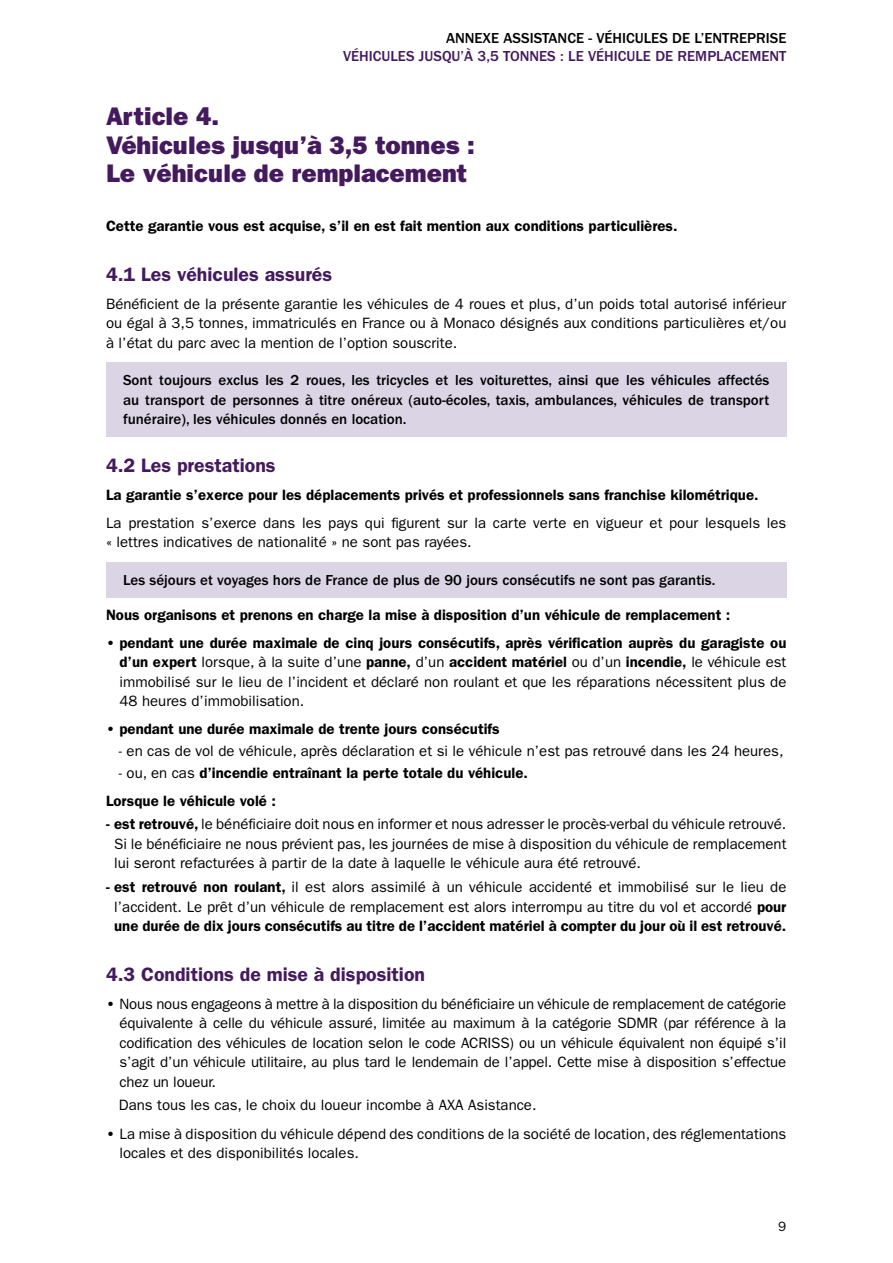
<style>
.page{position:relative;width:893px;height:1263px;background:#fff}
.page>*{position:absolute;margin:0;border:0;box-sizing:border-box;transform-origin:0 0}
.t1{font:25.5px/28.5px "ITC Franklin Gothic Std Hvy";color:#44195e}
.t2{font:600 19.5px "ITC Franklin Gothic Std";color:#44195e}
.t3{font:15px/19.5px "ITC Franklin Gothic Std";color:#000;text-align:justify}
.t4{font:600 15px/28px "ITC Franklin Gothic Std";color:#000}
.t5{font:500 15px/19.5px "ITC Franklin Gothic Std";color:#000;text-align:justify}
.t6{font:500 15px "ITC Franklin Gothic Std";color:#44195e}
.t7{font:13.5px "ITC Franklin Gothic Std";color:#000}
.s1{font-weight:600}
.s2{font-weight:400}
</style>
<div class="page">
<div style="left:106px;top:362px;width:680px;height:75px;background:#dbd4e4"></div>
<div style="left:106px;top:562px;width:680px;height:36px;background:#dbd4e4"></div>
<p class="t5" style="left:446px;top:28px;width:342px">ANNEXE ASSISTANCE - VÉHICULES DE L’ENTREPRISE</p>
<p class="t6" style="left:343px;top:47px;width:445px">VÉHICULES JUSQU’À 3,5 TONNES : LE VÉHICULE DE REMPLACEMENT</p>
<h1 class="t1" style="left:106px;top:102px;width:370px">Article 4.<br>Véhicules jusqu’à 3,5 tonnes :<br>Le véhicule de remplacement</h1>
<p class="t4" style="left:106px;top:212px;width:573px">Cette garantie vous est acquise, s’il en est fait mention aux conditions particulières.</p>
<h2 class="t2" style="left:106px;top:262px;width:228px">4.1 Les véhicules assurés</h2>
<p class="t3" style="left:106px;top:294px;width:682px">Bénéficient de la présente garantie les véhicules de 4 roues et plus, d’un poids total autorisé inférieur ou égal à 3,5 tonnes, immatriculés en France ou à Monaco désignés aux conditions particulières et/ou à l’état du parc avec la mention de l’option souscrite.</p>
<p class="t5" style="left:123px;top:371px;width:648px">Sont toujours exclus les 2 roues, les tricycles et les voiturettes, ainsi que les véhicules affectés au transport de personnes à titre onéreux (auto-écoles, taxis, ambulances, véhicules de transport funéraire), les véhicules donnés en location.</p>
<h2 class="t2" style="left:106px;top:454px;width:171px">4.2 Les prestations</h2>
<p class="t4" style="left:106px;top:481px;width:654px">La garantie s’exerce pour les déplacements privés et professionnels sans franchise kilométrique.</p>
<p class="t3" style="left:106px;top:513px;width:682px">La prestation s’exerce dans les pays qui figurent sur la carte verte en vigueur et pour lesquels les « lettres indicatives de nationalité » ne sont pas rayées.</p>
<p class="t5" style="left:123px;top:570px;width:594px">Les séjours et voyages hors de France de plus de 90 jours consécutifs ne sont pas garantis.</p>
<p class="t4" style="left:106px;top:601px;width:626px">Nous organisons et prenons en charge la mise à disposition d’un véhicule de remplacement :</p>
<p class="t3" style="left:120px;top:633px;width:668px;text-indent:-14px"><span class="s1">• pendant une durée maximale de cinq jours consécutifs, après vérification auprès du garagiste ou d’un expert</span> lorsque, à la suite d’une <span class="s1">panne,</span> d’un <span class="s1">accident matériel</span> ou d’un <span class="s1">incendie,</span> le véhicule est immobilisé sur le lieu de l’incident et déclaré non roulant et que les réparations nécessitent plus de 48 heures d’immobilisation.</p>
<p class="t4" style="left:106px;top:715px;width:395px">• pendant une durée maximale de trente jours consécutifs</p>
<p class="t3" style="left:119px;top:741px;width:666px">- en cas de vol de véhicule, après déclaration et si le véhicule n’est pas retrouvé dans les 24 heures,</p>
<p class="t4" style="left:106px;top:758px;width:423px;text-indent:13px"><span class="s2">- ou, en cas</span> d’incendie entraînant la perte totale du véhicule.<br>Lorsque le véhicule volé :</p>
<p class="t3" style="left:114px;top:815px;width:674px;text-indent:-8px"><span class="s1">- est retrouvé,</span> le bénéficiaire doit nous en informer et nous adresser le procès-verbal du véhicule retrouvé.<br>Si le bénéficiaire ne nous prévient pas, les journées de mise à disposition du véhicule de remplacement lui seront refacturées à partir de la date à laquelle le véhicule aura été retrouvé.</p>
<p class="t3" style="left:106px;top:877px;width:682px;text-align:center"><span class="s1">- est retrouvé non roulant,</span> il est alors assimilé à un véhicule accidenté et immobilisé sur le lieu de l’accident. Le prêt d’un véhicule de remplacement est alors interrompu au titre du vol et accordé <span class="s1">pour une durée de dix jours consécutifs au titre de l’accident matériel à compter du jour où il est retrouvé.</span></p>
<h2 class="t2" style="left:106px;top:962px;width:321px">4.3 Conditions de mise à disposition</h2>
<p class="t3" style="left:120px;top:994px;width:668px;text-indent:-14px"><span class="s1">•</span> Nous nous engageons à mettre à la disposition du bénéficiaire un véhicule de remplacement de catégorie équivalente à celle du véhicule assuré, limitée au maximum à la catégorie SDMR (par référence à la codification des véhicules de location selon le code ACRISS) ou un véhicule équivalent non équipé s’il s’agit d’un véhicule utilitaire, au plus tard le lendemain de l’appel. Cette mise à disposition s’effectue chez un loueur.</p>
<p class="t3" style="left:119px;top:1096px;width:419px">Dans tous les cas, le choix du loueur incombe à AXA Asistance.</p>
<p class="t3" style="left:120px;top:1124px;width:668px;text-indent:-14px"><span class="s1">•</span> La mise à disposition du véhicule dépend des conditions de la société de location, des réglementations locales et des disponibilités locales.</p>
<p class="t7" style="left:778px;top:1218px;width:10px">9</p>
</div>
